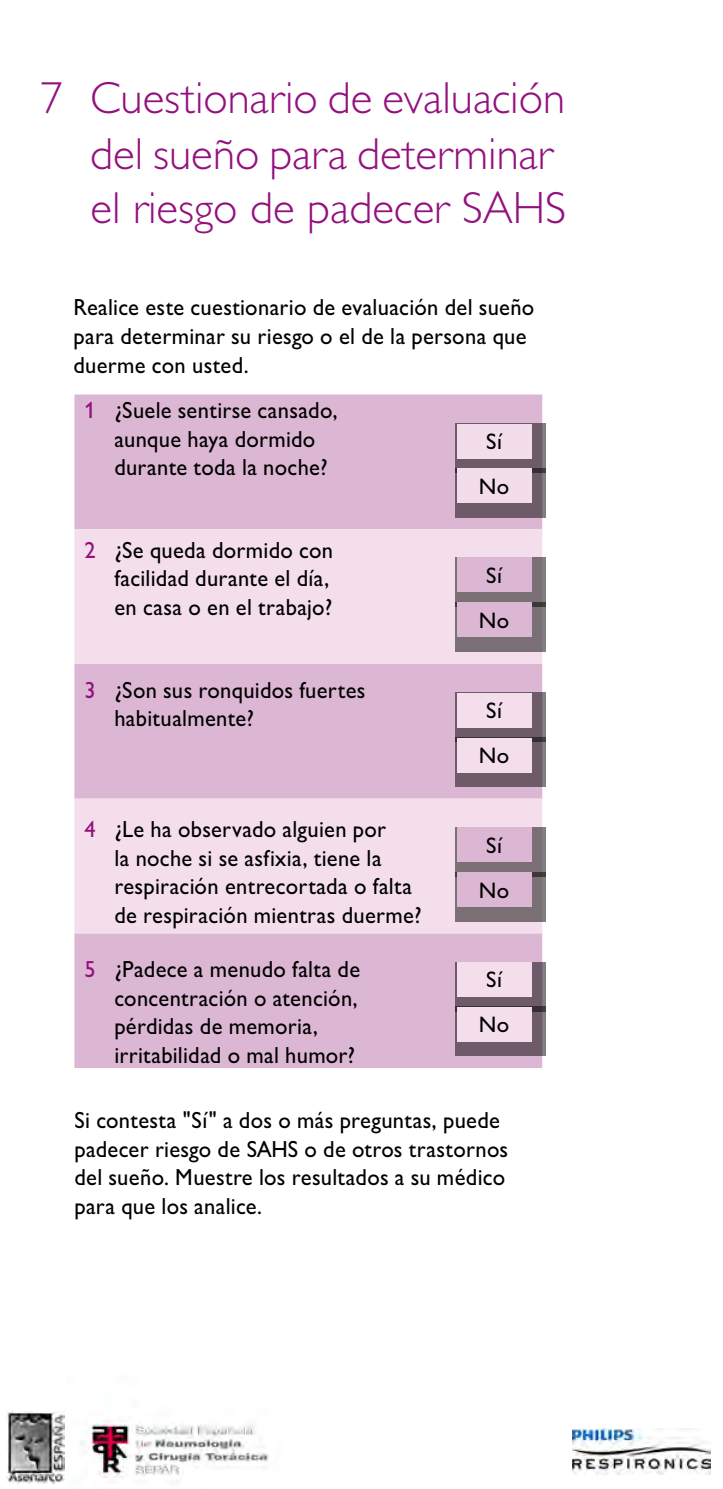
<style>
.page{position:relative;width:723px;height:1489px;background:#fff}
.page>*{position:absolute;margin:0;border:0;box-sizing:border-box;transform-origin:0 0}
.t1{font:300 45px/55.2px "Gill Sans Alt One";color:#93117e}
.t2{font:23.25px/28.5px "Gill Sans Alt One";letter-spacing:.015em;color:#000;scale:.96 1}
.t3{font:22.5px "Gill Sans Alt One";letter-spacing:.02em;color:#000}
.s1{font-family:"Gill Alt One"}
.s2{color:#93117e}
</style>
<div class="page">
<div style="left:74px;top:394px;width:468px;height:674px;background:#dcb7d4"></div>
<svg style="left:74px;top:529px;width:468px;height:404px;background:#ebd0e3"></svg>
<div style="left:456px;top:423px;width:90px;height:49px;background:#000;opacity:.5"></div>
<div style="left:457px;top:424px;width:74px;height:34px;background:#f4ddeb"></div>
<div style="left:456px;top:557px;width:90px;height:49px;background:#000;opacity:.5"></div>
<div style="left:457px;top:558px;width:74px;height:34px;background:#dcb7d4"></div>
<div style="left:456px;top:692px;width:90px;height:49px;background:#000;opacity:.5"></div>
<div style="left:457px;top:693px;width:74px;height:34px;background:#f4deeb"></div>
<div style="left:456px;top:827px;width:90px;height:49px;background:#000;opacity:.5"></div>
<div style="left:457px;top:827px;width:74px;height:35px;background:#dcb7d4"></div>
<div style="left:456px;top:961px;width:90px;height:50px;background:#000;opacity:.5"></div>
<div style="left:457px;top:962px;width:74px;height:34px;background:#f4deeb"></div>
<div style="left:456px;top:468px;width:90px;height:49px;background:#000;opacity:.5"></div>
<div style="left:457px;top:468px;width:74px;height:35px;background:#f4ddeb"></div>
<div style="left:456px;top:602px;width:90px;height:49px;background:#000;opacity:.5"></div>
<div style="left:457px;top:602px;width:74px;height:35px;background:#dcb7d4"></div>
<div style="left:456px;top:737px;width:90px;height:49px;background:#000;opacity:.5"></div>
<div style="left:457px;top:738px;width:74px;height:34px;background:#f4deeb"></div>
<div style="left:456px;top:871px;width:90px;height:50px;background:#000;opacity:.5"></div>
<div style="left:457px;top:872px;width:74px;height:34px;background:#dcb7d4"></div>
<div style="left:456px;top:1006px;width:90px;height:50px;background:#000;opacity:.5"></div>
<div style="left:457px;top:1007px;width:74px;height:34px;background:#f4deeb"></div>
<img style="left:7px;top:1411px;width:57px;height:72px">
<img style="left:572px;top:1428px;width:138px;height:46px">
<img style="left:80px;top:1420px;width:189px;height:58px">
<h1 class="t1" style="left:90px;top:70px;width:478px;text-indent:-50px">7 Cuestionario de evaluación del sueño para determinar el riesgo de padecer <span class="s1">SAH</span>S</h1>
<p class="t2" style="left:73px;top:293px;width:482px">Realice este cuestionario de evaluación del sueño para determinar su riesgo o el de la persona que duerme con usted.</p>
<p class="t2" style="left:114px;top:395px;width:234px;text-indent:-30px"><span class="s2">1</span> ¿Suele sentirse cansado, aunque haya dormido durante toda la noche?</p>
<p class="t2" style="left:114px;top:535px;width:229px;text-indent:-30px"><span class="s2">2</span> ¿Se queda dormido con facilidad durante el día, en casa o en el trabajo?</p>
<p class="t2" style="left:114px;top:675px;width:263px;text-indent:-30px"><span class="s2">3</span> ¿Son sus ronquidos fuertes habitualmente?</p>
<p class="t2" style="left:114px;top:815px;width:322px;text-indent:-30px"><span class="s2">4</span> ¿Le ha observado alguien por<br>la noche si se asfixia, tiene la respiración entrecortada o falta de respiración mientras duerme?</p>
<p class="t2" style="left:114px;top:954px;width:257px;text-indent:-30px"><span class="s2">5</span> ¿Padece a menudo falta de concentración o atención, pérdidas de memoria, irritabilidad o mal humor?</p>
<p class="t3" style="left:486px;top:426px;width:17px">Sí</p>
<p class="t3" style="left:479px;top:470px;width:32px">No</p>
<p class="t3" style="left:486px;top:559px;width:17px">Sí</p>
<p class="t3" style="left:479px;top:604px;width:32px">No</p>
<p class="t3" style="left:486px;top:695px;width:17px">Sí</p>
<p class="t3" style="left:479px;top:739px;width:32px">No</p>
<p class="t3" style="left:486px;top:829px;width:17px">Sí</p>
<p class="t3" style="left:479px;top:874px;width:32px">No</p>
<p class="t3" style="left:486px;top:964px;width:17px">Sí</p>
<p class="t3" style="left:479px;top:1009px;width:32px">No</p>
<p class="t2" style="left:74px;top:1105px;width:453px">Si contesta "Sí" a dos o más preguntas, puede padecer riesgo de SAHS o de otros trastornos del sueño. Muestre los resultados a su médico para que los analice.</p>
</div>
